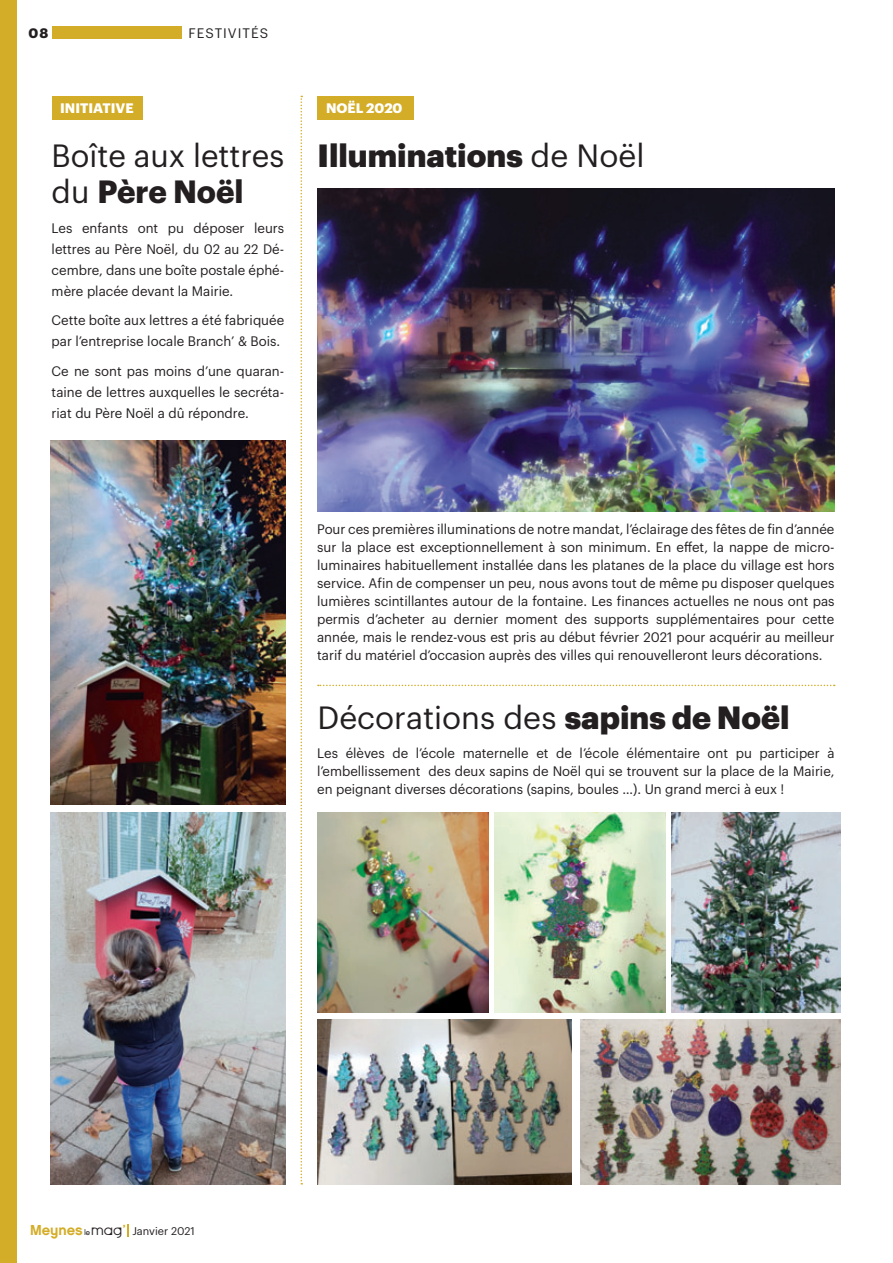
<style>
.page{position:relative;width:893px;height:1263px;background:#fff}
.page>*{position:absolute;margin:0;border:0;box-sizing:border-box;transform-origin:0 0}
.t1{font:31.5px/36px "Graphik";color:#231f20}
.t2{font:900 31.5px "Graphik";color:#231f20}
.t3{font:13.5px/18px "Graphik";color:#231f20;text-align:justify}
.t4{font:700 13.5px "Graphik";color:#fff}
.t5{font:13.5px "Graphik";letter-spacing:.075em;color:#231f20}
.t6{font:700 13.5px "Graphik";color:#231f20}
.t7{font:10.95px "Graphik";color:#231f20}
.s1{font-weight:700}
.s2{font-weight:400}
.s3{font-weight:900}
.s4{font-family:"Chalet New York Nineteen Eighty";font-size:14.4px;color:#d4ad28}
.s5{font-family:"Harry Plain";font-size:7.95px}
.s6{font-family:"Seraphic Organism";font-size:13.5px}
</style>
<div class="page">
<div style="left:52px;top:26px;width:130px;height:13px;background:#d4ad28"></div>
<svg style="left:128px;top:1224px;width:1px;height:13px"></svg>
<img style="left:317px;top:812px;width:172px;height:200px">
<img style="left:317px;top:1019px;width:254px;height:165px">
<img style="left:580px;top:1019px;width:260px;height:165px">
<img style="left:494px;top:812px;width:172px;height:200px">
<img style="left:671px;top:812px;width:169px;height:200px">
<div style="left:52px;top:96px;width:90px;height:24px;background:#d4ad28"></div>
<img style="left:50px;top:440px;width:235px;height:365px">
<img style="left:50px;top:813px;width:235px;height:371px">
<svg style="left:301px;top:96px;width:1px;height:1088px"></svg>
<svg style="left:318px;top:685px;width:517px;height:1px"></svg>
<div style="left:317px;top:96px;width:97px;height:24px;background:#d4ad28"></div>
<img style="left:317px;top:188px;width:517px;height:324px">
<div style="left:0;top:0;width:17px;height:1263px;background:#d4ad28"></div>
<p class="t6" style="left:29px;top:23px;width:21px">08</p>
<p class="t5" style="left:189px;top:23px;width:81px">FESTIVITÉS</p>
<p class="t4" style="left:60px;top:98px;width:75px">INITIATIVE</p>
<h1 class="t1" style="left:52px;top:135px;width:234px">Boîte aux lettres du <span class="s1">Père Noël</span></h1>
<p class="t3" style="left:52px;top:216px;width:234px;line-height:21px">Les enfants ont pu déposer leurs lettres au Père Noël, du 02 au 22 Dé&shy;cembre, dans une boîte postale éphé&shy;mère placée devant la Mairie.</p>
<p class="t3" style="left:52px;top:309px;width:234px;line-height:21px">Cette boîte aux lettres a été fabriquée par l’entreprise locale Branch’ &amp; Bois.</p>
<p class="t3" style="left:52px;top:359px;width:234px;line-height:21px">Ce ne sont pas moins d’une quaran&shy;taine de lettres auxquelles le secréta&shy;riat du Père Noël a dû répondre.</p>
<p class="t4" style="left:326px;top:98px;width:78px">NOËL 2020</p>
<h1 class="t2" style="left:317px;top:131px;width:328px">Illuminations <span class="s2">de Noël</span></h1>
<p class="t3" style="left:317px;top:519px;width:519px">Pour ces premières illuminations de notre mandat, l’éclairage des fêtes de fin d’année sur la place est exceptionnellement à son minimum. En effet, la nappe de micro&shy;luminaires habituellement installée dans les platanes de la place du village est hors service. Afin de compenser un peu, nous avons tout de même pu disposer quelques lumières scintillantes autour de la fontaine. Les finances actuelles ne nous ont pas permis d’acheter au dernier moment des supports supplémentaires pour cette année, mais le rendez-vous est pris au début février 2021 pour acquérir au meilleur tarif du matériel d’occasion auprès des villes qui renouvelleront leurs décorations.</p>
<h1 class="t1" style="left:317px;top:697px;width:474px">Décorations des <span class="s3">sapins de Noël</span></h1>
<p class="t3" style="left:317px;top:743px;width:519px">Les élèves de l’école maternelle et de l’école élémentaire ont pu participer à l’embellissement des deux sapins de Noël qui se trouvent sur la place de la Mairie, en peignant diverses décorations (sapins, boules …). Un grand merci à eux !</p>
<p class="t7" style="left:30px;top:1222px;width:166px"><span class="s4">Meynes</span> <span class="s5">le</span><span class="s6">Mag</span><sup>’</sup> Janvier 2021</p>
</div>
